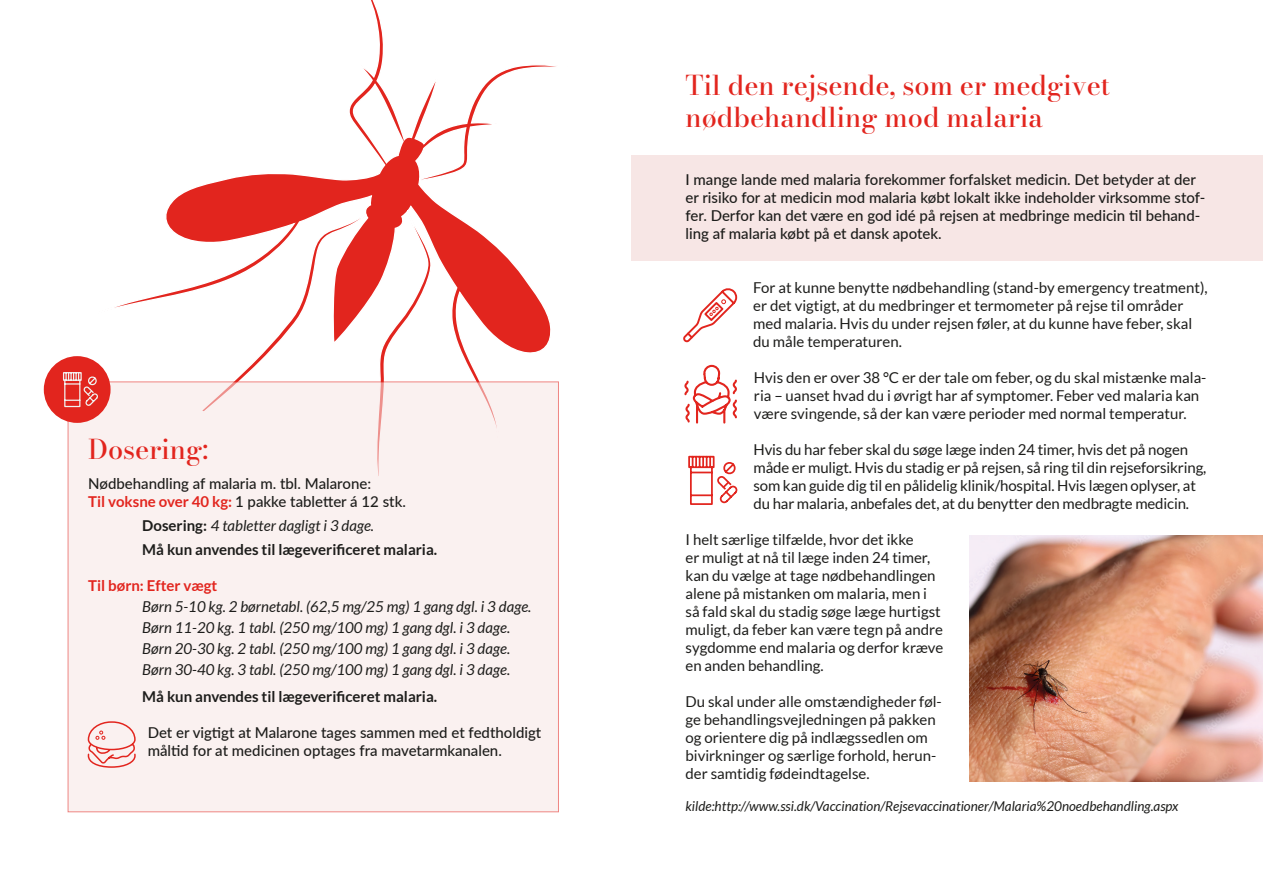
<style>
.page{position:relative;width:1263px;height:893px;background:#fff}
.page>*{position:absolute;margin:0;border:0;box-sizing:border-box;transform-origin:0 0}
.t1{font:500 27px "Bodoni Moda";color:#e2251e}
.t2{font:15px/18px "Lato";color:#1d1d1b}
.t3{font:500 15px/18px "Lato";color:#1d1d1b}
.t4{font:italic 15px "Lato";color:#1d1d1b}
.t5{font:700 15px "Lato";color:#1d1d1b}
.t6{font:700 15px "Lato";color:#e2251e}
.t7{font:italic 13.5px "Lato";color:#1d1d1b}
.s1{font-weight:700;color:#e2251e}
.s2{font-weight:700;font-style:normal}
</style>
<div class="page">
<div style="left:631px;top:155px;width:632px;height:106px;background:#f7e6e5"></div>
<svg style="left:92px;top:0;width:464px;height:381px"></svg>
<svg style="left:683px;top:288px;width:55px;height:136px"></svg>
<svg style="left:688px;top:455px;width:50px;height:50px"></svg>
<img style="left:969px;top:536px;width:294px;height:245px">
<div style="left:68px;top:381px;width:491px;height:431px;background:#faf1f0"></div>
<div style="left:44px;top:356px;width:67px;height:67px;background:#e2251e;border-radius:50%"></div>
<svg style="left:63px;top:372px;width:35px;height:36px"></svg>
<svg style="left:87px;top:721px;width:49px;height:47px"></svg>
<p class="t1" style="left:88px;top:431px;width:121px">Dosering:</p>
<p class="t3" style="left:88px;top:474px;width:284px">Nødbehandling af malaria m. tbl. Malarone:</p>
<p class="t3" style="left:88px;top:492px;width:319px"><span class="s1">Til voksne over 40 kg:</span> 1 pakke tabletter á 12 stk.</p>
<p class="t4" style="left:142px;top:517px;width:233px"><span class="s2">Dosering:</span> 4 tabletter dagligt i 3 dage.</p>
<p class="t5" style="left:142px;top:541px;width:296px">Må kun anvendes til lægeverificeret malaria.</p>
<p class="t6" style="left:88px;top:577px;width:131px">Til børn: Efter vægt</p>
<p class="t4" style="left:142px;top:598px;width:391px">Børn 5-10 kg. 2 børnetabl. (62,5 mg/25 mg) 1 gang dgl. i 3 dage.</p>
<p class="t4" style="left:142px;top:619px;width:369px">Børn 11-20 kg. 1 tabl. (250 mg/100 mg) 1 gang dgl. i 3 dage.</p>
<p class="t4" style="left:142px;top:640px;width:369px">Børn 20-30 kg. 2 tabl. (250 mg/100 mg) 1 gang dgl. i 3 dage.</p>
<p class="t4" style="left:142px;top:661px;width:369px">Børn 30-40 kg. 3 tabl. (250 mg/100 mg) 1 gang dgl. i 3 dage.</p>
<p class="t5" style="left:142px;top:688px;width:296px">Må kun anvendes til lægeverificeret malaria.</p>
<p class="t3" style="left:148px;top:723px;width:395px">Det er vigtigt at Malarone tages sammen med et fedtholdigt måltid for at medicinen optages fra mavetarmkanalen.</p>
<p class="t1" style="left:685px;top:67px;width:426px">Til den rejsende, som er medgivet</p>
<p class="t1" style="left:685px;top:99px;width:359px">nødbehandling mod malaria</p>
<p class="t3" style="left:685px;top:170px;width:521px">I mange lande med malaria forekommer forfalsket medicin. Det betyder at der er risiko for at medicin mod malaria købt lokalt ikke indeholder virksomme stof&shy;fer. Derfor kan det være en god idé på rejsen at medbringe medicin til behand&shy;ling af malaria købt på et dansk apotek.</p>
<p class="t2" style="left:753px;top:278px;width:456px">For at kunne benytte nødbehandling (stand-by emergency treatment), er det vigtigt, at du medbringer et termometer på rejse til områder med malaria. Hvis du under rejsen føler, at du kunne have feber, skal du måle temperaturen.</p>
<p class="t2" style="left:754px;top:368px;width:454px">Hvis den er over 38 °C er der tale om feber, og du skal mistænke mala&shy;ria – uanset hvad du i øvrigt har af symptomer. Feber ved malaria kan være svingende, så der kan være perioder med normal temperatur.</p>
<p class="t2" style="left:753px;top:440px;width:454px">Hvis du har feber skal du søge læge inden 24 timer, hvis det på nogen måde er muligt. Hvis du stadig er på rejsen, så ring til din rejseforsikring, som kan guide dig til en pålidelig klinik/hospital. Hvis lægen oplyser, at du har malaria, anbefales det, at du benytter den medbragte medicin.</p>
<p class="t2" style="left:685px;top:530px;width:259px">I helt særlige tilfælde, hvor det ikke<br>er muligt at nå til læge inden 24 timer, kan du vælge at tage nødbehandlingen alene på mistanken om malaria, men i så fald skal du stadig søge læge hurtigst muligt, da feber kan være tegn på andre sygdomme end malaria og derfor kræve en anden behandling.</p>
<p class="t2" style="left:685px;top:692px;width:258px">Du skal under alle omstændigheder føl&shy;ge behandlingsvejledningen på pakken og orientere dig på indlægssedlen om bivirkninger og særlige forhold, herun&shy;der samtidig fødeindtagelse.</p>
<p class="t7" style="left:685px;top:799px;width:495px">kilde:http://www.ssi.dk/Vaccination/Rejsevaccinationer/Malaria%20noedbehandling.aspx</p>
</div>
